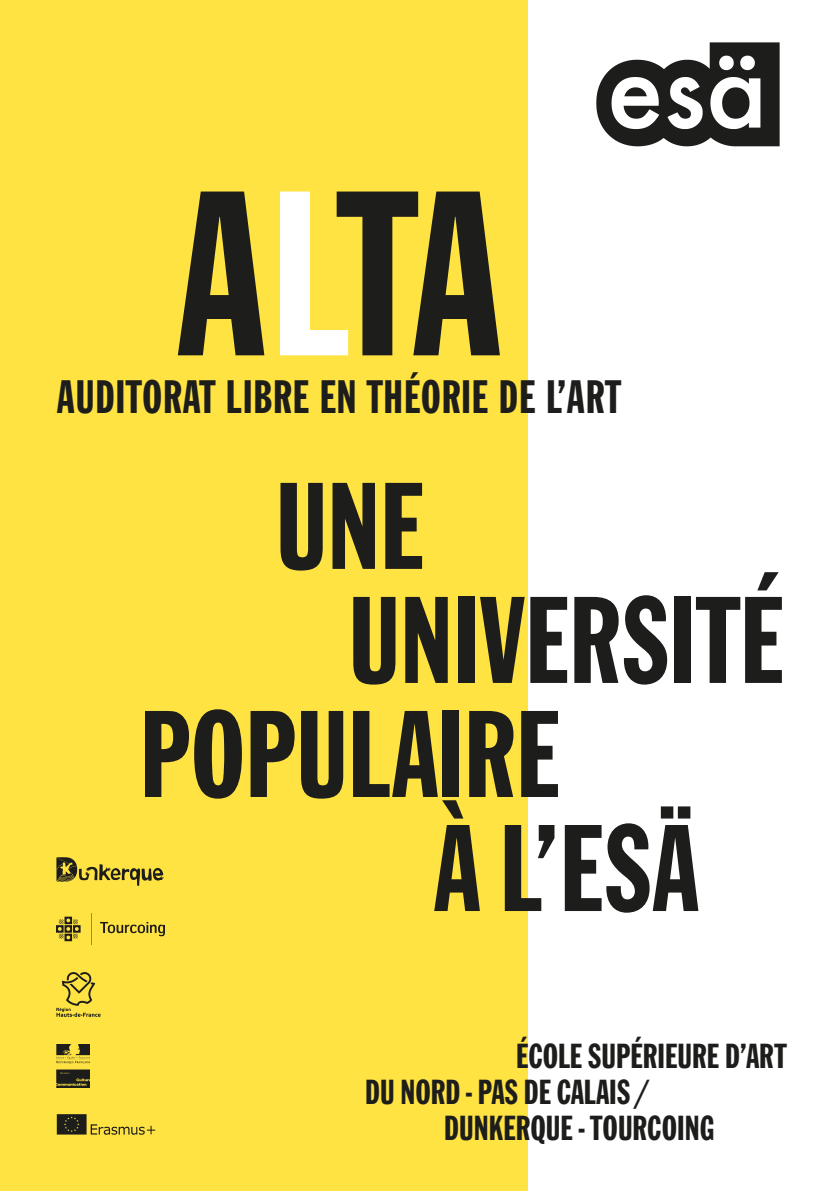
<style>
.page{position:relative;width:840px;height:1191px;background:#fff}
.page>*{position:absolute;margin:0;border:0;box-sizing:border-box;transform-origin:0 0}
.Légende_Titre{font:230px "Franklin Gothic Extra Cond";color:#1d1d1b}
.Sommaire___Sous-Titr{font:extra-condensed 129px "Franklin Gothic T";color:#1d1d1b}
.Légende_Titre-2{font:46px "Franklin Gothic Extra Cond";letter-spacing:.02em;color:#1d1d1b}
.Sommaire___Sous-Titr-2{font:extra-condensed 36.4px "Franklin Gothic T";color:#1d1d1b}
.s1{color:#fff}
</style>
<div class="page">
<div style="left:0;top:0;width:527px;height:1191px;background:#ffe343"></div>
<img style="left:596px;top:42px;width:184px;height:105px">
<img style="left:56px;top:1044px;width:34px;height:43px">
<img style="left:56px;top:857px;width:108px;height:29px">
<img style="left:57px;top:913px;width:107px;height:31px">
<img style="left:56px;top:972px;width:45px;height:45px">
<img style="left:56px;top:1114px;width:100px;height:21px">
<p class="Légende_Titre" style="left:176px;top:151px;width:326px">A<span class="s1">L</span>TA</p>
<p class="Légende_Titre-2" style="left:57px;top:372px;width:565px">AUDITORAT LIBRE EN THÉORIE DE L’ART</p>
<p class="Sommaire___Sous-Titr" style="left:275px;top:451px;width:150px">UNE</p>
<p class="Sommaire___Sous-Titr" style="left:348px;top:565px;width:436px">UNIVERSITÉ</p>
<p class="Sommaire___Sous-Titr" style="left:140px;top:679px;width:421px">POPULAIRE</p>
<p class="Sommaire___Sous-Titr" style="left:434px;top:793px;width:264px">À L’ESÄ</p>
<p class="Sommaire___Sous-Titr-2" style="left:515px;top:1034px;width:272px">ÉCOLE SUPÉRIEURE D’ART</p>
<p class="Sommaire___Sous-Titr-2" style="left:365px;top:1070px;width:285px">DU NORD - PAS DE CALAIS /</p>
<p class="Sommaire___Sous-Titr-2" style="left:444px;top:1107px;width:271px">DUNKERQUE - TOURCOING</p>
</div>
